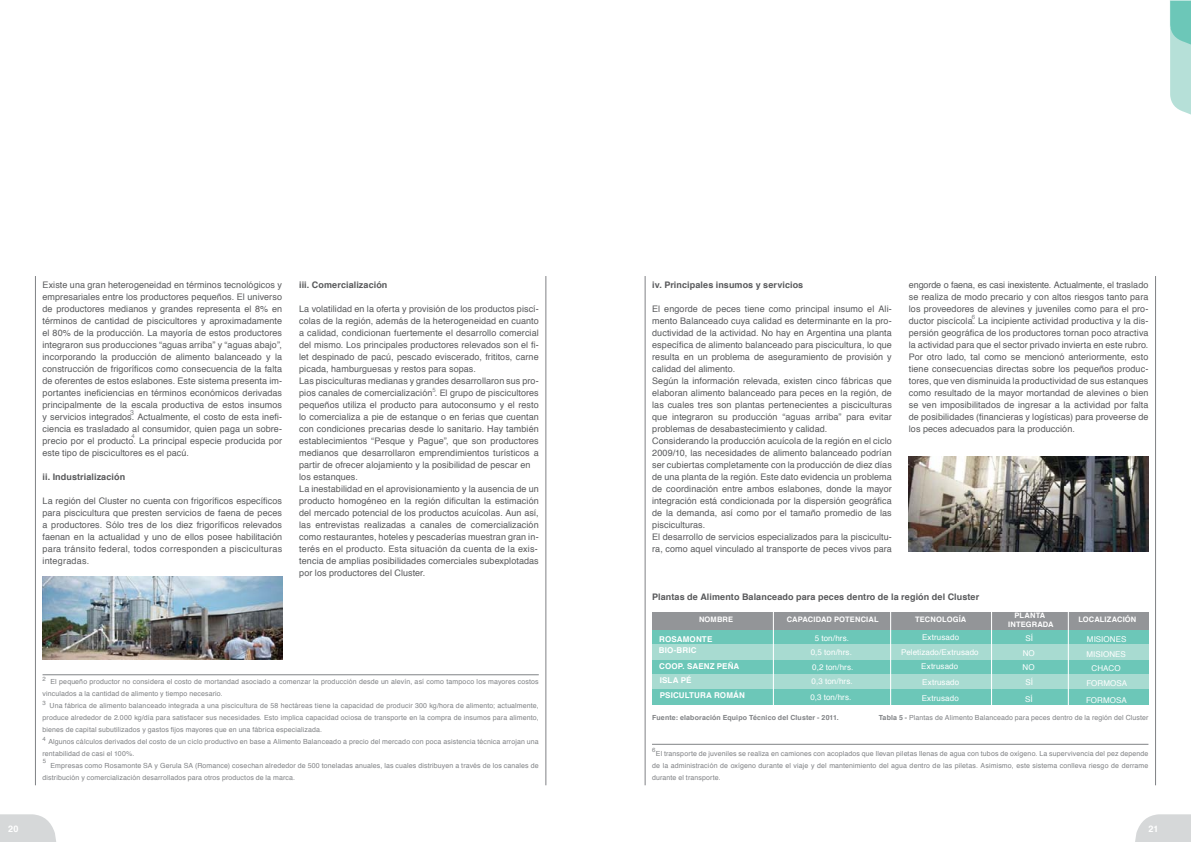
<style>
.page{position:relative;width:1191px;height:842px;background:#fff}
.page>*{position:absolute;margin:0;border:0;box-sizing:border-box;transform-origin:0 0}
.t1{font:9px/12px "Helvetica";letter-spacing:.01em;color:#58595b;text-align:justify}
.t2{font:700 9px "Helvetica";letter-spacing:.01em;color:#58595b}
.t3{font:700 9px "Helvetica";color:#fff}
.t4{font:8px/15.3px "Helvetica";letter-spacing:.01em;color:#fff}
.t5{font:700 8px/13.9px "Helvetica";letter-spacing:.015em;color:#fff}
.t6{font:700 7.5px/9px "Helvetica";letter-spacing:.02em;color:#fff;text-align:center}
.t7{font:7px/12px "Helvetica";letter-spacing:.015em;color:#808285}
.t8{font:700 7px "Helvetica";letter-spacing:.02em;color:#808285}
.t9{font:6px "Helvetica";color:#808285}
.s1{font-weight:700}
</style>
<div class="page">
<svg style="left:0;top:814px;width:56px;height:28px;background:#dadbdc"></svg>
<svg style="left:1135px;top:814px;width:56px;height:28px;background:#dadcdc"></svg>
<svg style="left:1170px;top:0;width:21px;height:115px;background:#a1d9cf"></svg>
<hr style="left:35px;top:276px;width:1px;height:509px;background:#808285">
<hr style="left:545px;top:276px;width:1px;height:509px;background:#808285">
<hr style="left:645px;top:276px;width:1px;height:509px;background:#808285">
<hr style="left:1155px;top:276px;width:1px;height:509px;background:#808285">
<div style="left:652px;top:612px;width:496px;height:19px;background:#939598"></div>
<div style="left:652px;top:631px;width:496px;height:30px;background:#6cc7b8"></div>
<div style="left:652px;top:660px;width:496px;height:15px;background:#6cc7b8"></div>
<div style="left:652px;top:674px;width:496px;height:16px;background:#a8dbd1"></div>
<div style="left:652px;top:689px;width:496px;height:16px;background:#6cc7b8"></div>
<hr style="left:43px;top:674px;width:496px;height:1px;background:#808285">
<div style="left:652px;top:644px;width:496px;height:16px;background:#a8dbd1"></div>
<hr style="left:773px;top:610px;width:1px;height:96px;background:#fff">
<hr style="left:890px;top:610px;width:1px;height:96px;background:#fff">
<hr style="left:991px;top:612px;width:1px;height:96px;background:#fff">
<hr style="left:1067px;top:609px;width:1px;height:96px;background:#fff">
<img style="left:43px;top:576px;width:239px;height:83px">
<img style="left:909px;top:456px;width:239px;height:96px">
<hr style="left:652px;top:744px;width:496px;height:1px;background:#808285">
<p class="t1" style="left:43px;top:279px;width:241px">Existe una gran heterogeneidad en términos tecnológicos y empresariales entre los productores pequeños. El universo de productores medianos y grandes representa el 8% en términos de cantidad de piscicultores y aproximadamente el 80% de la producción. La mayoría de estos productores integraron sus producciones “aguas arriba” y “aguas abajo”, incorporando la producción de alimento balanceado y la construcción de frigoríficos como consecuencia de la falta de oferentes de estos eslabones. Este sistema presenta im&shy;portantes ineficiencias en términos económicos derivadas principalmente de la escala productiva de estos insumos y servicios integrados. Actualmente, el costo de esta inefi&shy;ciencia es trasladado al consumidor, quien paga un sobre&shy;precio por el producto. La principal especie producida por este tipo de piscicultores es el pacú.</p>
<p class="t7" style="left:130px;top:407px;width:5px">3</p>
<p class="t9" style="left:131px;top:432px;width:5px">4</p>
<p class="t2" style="left:43px;top:470px;width:84px">ii. Industrialización</p>
<p class="t1" style="left:43px;top:495px;width:241px">La región del Cluster no cuenta con frigoríficos específicos para piscicultura que presten servicios de faena de peces a productores. Sólo tres de los diez frigoríficos relevados faenan en la actualidad y uno de ellos posee habilitación para tránsito federal, todos corresponden a pisciculturas integradas.</p>
<p class="t2" style="left:299px;top:278px;width:90px">iii. Comercialización</p>
<p class="t1" style="left:299px;top:303px;width:241px;text-align:left">La volatilidad en la oferta y provisión de los productos piscí&shy;colas de la región, además de la heterogeneidad en cuanto a calidad, condicionan fuertemente el desarrollo comercial del mismo. Los principales productores relevados son el fi&shy;let despinado de pacú, pescado eviscerado, frititos, carne picada, hamburguesas y restos para sopas.<br>Las pisciculturas medianas y grandes desarrollaron sus pro&shy;pios canales de comercialización . El grupo de piscicultores pequeños utiliza el producto para autoconsumo y el resto lo comercializa a pie de estanque o en ferias que cuentan con condiciones precarias desde lo sanitario. Hay también establecimientos “Pesque y Pague”, que son productores medianos que desarrollaron emprendimientos turísticos a partir de ofrecer alojamiento y la posibilidad de pescar en los estanques.<br>La inestabilidad en el aprovisionamiento y la ausencia de un producto homogéneo en la región dificultan la estimación del mercado potencial de los productos acuícolas. Aun así, las entrevistas realizadas a canales de comercialización como restaurantes, hoteles y pescaderías muestran gran in&shy;terés en el producto. Esta situación da cuenta de la exis&shy;tencia de amplias posibilidades comerciales subexplotadas por los productores del Cluster.</p>
<p class="t9" style="left:432px;top:385px;width:5px">5</p>
<p class="t9" style="left:43px;top:675px;width:5px">2</p>
<p class="t9" style="left:43px;top:699px;width:5px">3</p>
<p class="t9" style="left:43px;top:734px;width:5px">4</p>
<p class="t7" style="left:43px;top:676px;width:498px;text-indent:8px">El pequeño productor no considera el costo de mortandad asociado a comenzar la producción desde un alevín, así como tampoco los mayores costos vinculados a la cantidad de alimento y tiempo necesario.</p>
<p class="t7" style="left:43px;top:700px;width:498px;text-align:justify;text-indent:7px">Una fábrica de alimento balanceado integrada a una piscicultura de 58 hectáreas tiene la capacidad de producir 300 kg/hora de alimento; actualmente, produce alrededor de 2.000 kg/día para satisfacer sus necesidades. Esto implica capacidad ociosa de transporte en la compra de insumos para alimento, bienes de capital subutilizados y gastos fijos mayores que en una fábrica especializada.</p>
<p class="t7" style="left:43px;top:736px;width:497px;text-indent:6px">Algunos cálculos derivados del costo de un ciclo productivo en base a Alimento Balanceado a precio del mercado con poca asistencia técnica arrojan una rentabilidad de casi el 100%.</p>
<p class="t7" style="left:43px;top:760px;width:497px;text-indent:8px">Empresas como Rosamonte SA y Gerula SA (Romance) cosechan alrededor de 500 toneladas anuales, las cuales distribuyen a través de los canales de distribución y comercialización desarrollados para otros productos de la marca.</p>
<p class="t9" style="left:43px;top:757px;width:5px">5</p>
<p class="t2" style="left:652px;top:278px;width:153px">iv. Principales insumos y servicios</p>
<p class="t1" style="left:652px;top:303px;width:241px;text-align:left">El engorde de peces tiene como principal insumo el Ali&shy;mento Balanceado cuya calidad es determinante en la pro&shy;ductividad de la actividad. No hay en Argentina una planta específica de alimento balanceado para piscicultura, lo que resulta en un problema de aseguramiento de provisión y calidad del alimento.<br>Según la información relevada, existen cinco fábricas que elaboran alimento balanceado para peces en la región, de las cuales tres son plantas pertenecientes a pisciculturas que integraron su producción “aguas arriba” para evitar problemas de desabastecimiento y calidad.<br>Considerando la producción acuícola de la región en el ciclo 2009/10, las necesidades de alimento balanceado podrían ser cubiertas completamente con la producción de diez días de una planta de la región. Este dato evidencia un problema de coordinación entre ambos eslabones, donde la mayor integración está condicionada por la dispersión geográfica de la demanda, así como por el tamaño promedio de las pisciculturas.<br>El desarrollo de servicios especializados para la piscicultu&shy;ra, como aquel vinculado al transporte de peces vivos para</p>
<p class="t1" style="left:909px;top:279px;width:241px">engorde o faena, es casi inexistente. Actualmente, el traslado se realiza de modo precario y con altos riesgos tanto para los proveedores de alevines y juveniles como para el pro&shy;ductor piscícola. La incipiente actividad productiva y la dis&shy;persión geográfica de los productores tornan poco atractiva la actividad para que el sector privado invierta en este rubro.<br>Por otro lado, tal como se mencionó anteriormente, esto tiene consecuencias directas sobre los pequeños produc&shy;tores, que ven disminuida la productividad de sus estanques como resultado de la mayor mortandad de alevines o bien se ven imposibilitados de ingresar a la actividad por falta de posibilidades (financieras y logísticas) para proveerse de los peces adecuados para la producción.</p>
<p class="t9" style="left:972px;top:313px;width:5px">6</p>
<p class="t2" style="left:652px;top:590px;width:328px">Plantas de Alimento Balanceado para peces dentro de la región del Cluster</p>
<p class="t6" style="left:699px;top:615px;width:36px">NOMBRE</p>
<p class="t5" style="left:659px;top:632px;width:55px">ROSAMONTE</p>
<p class="t5" style="left:659px;top:659px;width:82px">COOP. SAENZ PEÑA<br>ISLA PÉ</p>
<p class="t5" style="left:659px;top:689px;width:87px">PSICULTURA ROMÁN</p>
<p class="t6" style="left:915px;top:615px;width:53px">TECNOLOGÍA</p>
<p class="t6" style="left:787px;top:615px;width:93px">CAPACIDAD POTENCIAL</p>
<p class="t4" style="left:815px;top:631px;width:36px">5 ton/hrs.</p>
<p class="t4" style="left:811px;top:660px;width:43px;line-height:13.9px">0,2 ton/hrs.<br>0,3 ton/hrs.</p>
<p class="t4" style="left:810px;top:689px;width:43px">0,3 ton/hrs.</p>
<p class="t4" style="left:922px;top:630px;width:39px">Extrusado</p>
<p class="t4" style="left:921px;top:659px;width:40px">Extrusado<br>Extrusado</p>
<p class="t4" style="left:921px;top:691px;width:39px">Extrusado</p>
<p class="t5" style="left:658px;top:644px;width:39px">BIO-BRIC</p>
<p class="t4" style="left:811px;top:644px;width:43px">0,5 ton/hrs.</p>
<p class="t4" style="left:901px;top:645px;width:79px">Peletizado/Extrusado</p>
<p class="t6" style="left:1008px;top:611px;width:47px">PLANTA<br>INTEGRADA</p>
<p class="t4" style="left:1025px;top:631px;width:5px">SÍ</p>
<p class="t4" style="left:1022px;top:660px;width:14px;text-align:center">NO<br>SÍ</p>
<p class="t4" style="left:1025px;top:691px;width:5px">SÍ</p>
<p class="t4" style="left:1022px;top:646px;width:14px">NO</p>
<p class="t6" style="left:1078px;top:615px;width:59px">LOCALIZACIÓN</p>
<p class="t4" style="left:1087px;top:631px;width:40px">MISIONES</p>
<p class="t4" style="left:1086px;top:661px;width:37px;text-align:center">CHACO<br>FORMOSA</p>
<p class="t4" style="left:1086px;top:692px;width:37px">FORMOSA</p>
<p class="t4" style="left:1086px;top:647px;width:40px">MISIONES</p>
<p class="t8" style="left:652px;top:712px;width:188px">Fuente: elaboración Equipo Técnico del Cluster - 2011.</p>
<p class="t7" style="left:878px;top:712px;width:271px"><span class="s1">Tabla 5 -</span> Plantas de Alimento Balanceado para peces dentro de la región del Cluster</p>
<p class="t9" style="left:652px;top:745px;width:5px">6</p>
<p class="t7" style="left:652px;top:748px;width:498px;text-align:justify;text-indent:4px">El transporte de juveniles se realiza en camiones con acoplados que llevan piletas llenas de agua con tubos de oxígeno. La supervivencia del pez depende de la administración de oxígeno durante el viaje y del mantenimiento del agua dentro de las piletas. Asimismo, este sistema conlleva riesgo de derrame durante el transporte.</p>
<p class="t3" style="left:8px;top:822px;width:12px">20</p>
<p class="t3" style="left:1148px;top:822px;width:12px">21</p>
</div>
